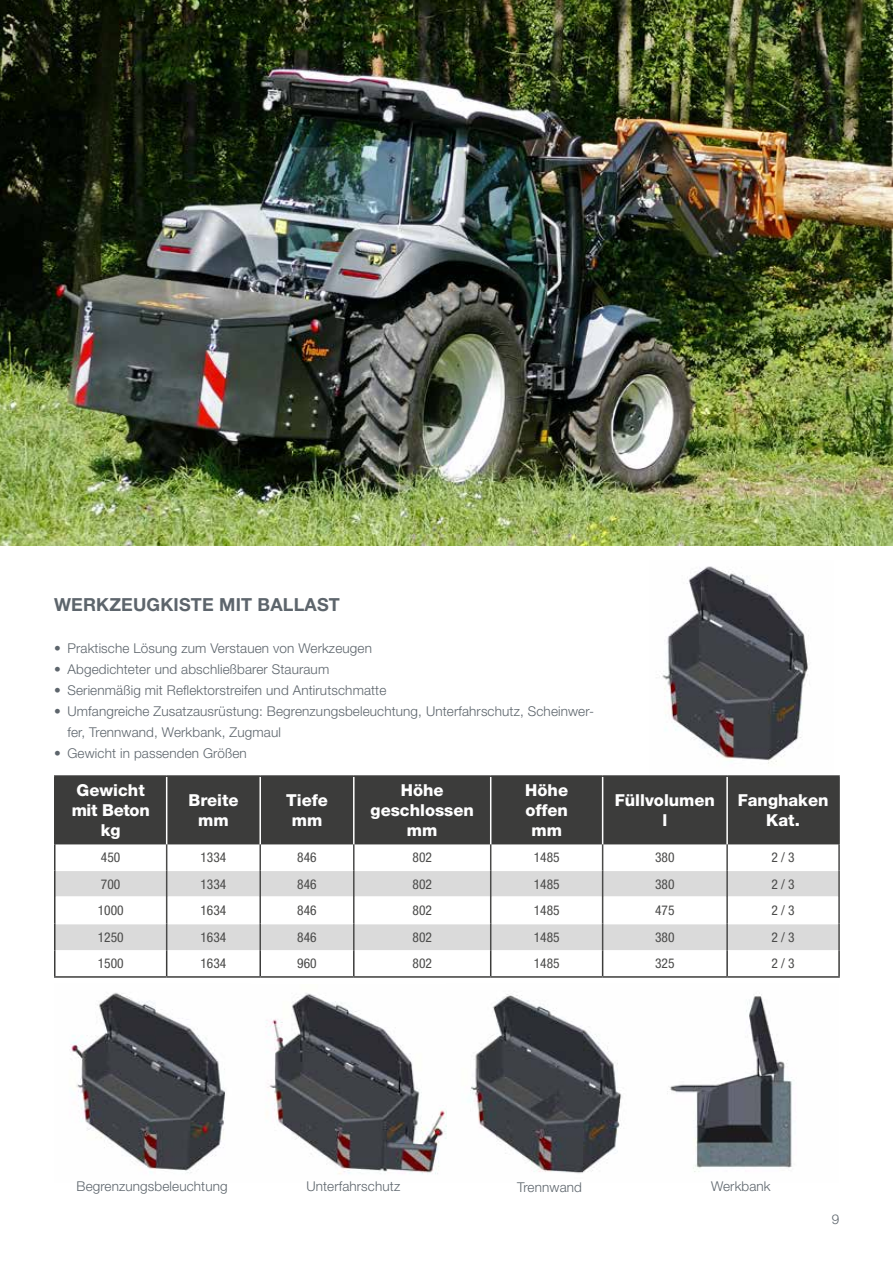
<style>
.page{position:relative;width:893px;height:1263px;background:#fff}
.page>*{position:absolute;margin:0;border:0;box-sizing:border-box;transform-origin:0 0}
.t1{font:700 18px "Helvetica Neue LT Pro";letter-spacing:.01em;color:#5d656c}
.t2{font:800 16.5px/19.8px "Helvetica Neue LT Pro";color:#fff;text-align:center}
.t3{font:300 13.5px/21px "Helvetica Neue LT Pro";letter-spacing:.01em;color:#5d656c}
.t4{font:condensed 13.5px "Helvetica Neue LT Pro";color:#4a4a49}
</style>
<div class="page">
<img style="left:0;top:0;width:893px;height:545px">
<img style="left:662px;top:566px;width:147px;height:198px">
<img style="left:71px;top:992px;width:721px;height:182px">
<div style="left:56px;top:777px;width:782px;height:67px;background:#3c3c3b"></div>
<hr style="left:166px;top:777px;width:1px;height:67px;background:#fff">
<hr style="left:259px;top:777px;width:2px;height:67px;background:#fff">
<hr style="left:353px;top:777px;width:2px;height:67px;background:#fff">
<hr style="left:490px;top:777px;width:1px;height:67px;background:#fff">
<hr style="left:602px;top:777px;width:1px;height:67px;background:#fff">
<hr style="left:726px;top:777px;width:2px;height:67px;background:#fff">
<hr style="left:838px;top:844px;width:2px;height:26px;background:#4a4a49">
<hr style="left:838px;top:870px;width:2px;height:27px;background:#4a4a49">
<hr style="left:838px;top:897px;width:2px;height:27px;background:#4a4a49">
<hr style="left:838px;top:924px;width:2px;height:26px;background:#4a4a49">
<hr style="left:54px;top:775px;width:113px;height:2px;background:#3c3c3b">
<hr style="left:54px;top:777px;width:2px;height:67px;background:#3c3c3b">
<hr style="left:167px;top:775px;width:93px;height:2px;background:#3c3c3b">
<hr style="left:260px;top:775px;width:94px;height:2px;background:#3c3c3b">
<hr style="left:354px;top:775px;width:137px;height:2px;background:#3c3c3b">
<hr style="left:491px;top:775px;width:112px;height:2px;background:#3c3c3b">
<hr style="left:603px;top:775px;width:124px;height:2px;background:#3c3c3b">
<hr style="left:727px;top:775px;width:113px;height:2px;background:#3c3c3b">
<hr style="left:54px;top:844px;width:2px;height:26px;background:#3c3c3b">
<hr style="left:54px;top:870px;width:2px;height:27px;background:#3c3c3b">
<hr style="left:54px;top:897px;width:2px;height:27px;background:#3c3c3b">
<hr style="left:54px;top:924px;width:2px;height:26px;background:#3c3c3b">
<hr style="left:54px;top:950px;width:2px;height:26px;background:#3c3c3b">
<svg style="left:55px;top:844px;width:784px;height:132px"></svg>
<hr style="left:726px;top:950px;width:2px;height:26px;background:#3c3c3b">
<hr style="left:838px;top:950px;width:2px;height:26px;background:#3c3c3b">
<hr style="left:54px;top:976px;width:113px;height:2px;background:#3c3c3b">
<hr style="left:167px;top:976px;width:93px;height:2px;background:#3c3c3b">
<hr style="left:260px;top:976px;width:94px;height:2px;background:#3c3c3b">
<hr style="left:354px;top:976px;width:137px;height:2px;background:#3c3c3b">
<hr style="left:491px;top:976px;width:112px;height:2px;background:#3c3c3b">
<hr style="left:603px;top:976px;width:124px;height:2px;background:#3c3c3b">
<hr style="left:727px;top:976px;width:113px;height:2px;background:#3c3c3b">
<hr style="left:838px;top:777px;width:2px;height:67px;background:#3c3c3b">
<h1 class="t1" style="left:54px;top:593px;width:287px">WERKZEUGKISTE MIT BALLAST</h1>
<p class="t3" style="left:54px;top:637px;width:319px">• Praktische Lösung zum Verstauen von Werkzeugen</p>
<p class="t3" style="left:54px;top:658px;width:277px">• Abgedichteter und abschließbarer Stauraum</p>
<p class="t3" style="left:54px;top:679px;width:334px">• Serienmäßig mit Reflektorstreifen und Antirutschmatte</p>
<p class="t3" style="left:68px;top:700px;width:528px;text-indent:-14px">• Umfangreiche Zusatzausrüstung: Begrenzungsbeleuchtung, Unterfahrschutz, Scheinwer&shy;fer, Trennwand, Werkbank, Zugmaul</p>
<p class="t3" style="left:54px;top:742px;width:194px">• Gewicht in passenden Größen</p>
<p class="t2" style="left:72px;top:780px;width:80px">Gewicht mit Beton kg</p>
<p class="t2" style="left:188px;top:790px;width:52px">Breite mm</p>
<p class="t2" style="left:286px;top:790px;width:43px">Tiefe mm</p>
<p class="t2" style="left:371px;top:780px;width:105px">Höhe geschlossen mm</p>
<p class="t2" style="left:525px;top:780px;width:44px">Höhe offen mm</p>
<p class="t2" style="left:615px;top:790px;width:102px">Füllvolumen l</p>
<p class="t2" style="left:738px;top:790px;width:92px">Fanghaken<br>Kat.</p>
<p class="t4" style="left:101px;top:849px;width:21px">450</p>
<p class="t4" style="left:200px;top:849px;width:27px">1334</p>
<p class="t4" style="left:297px;top:849px;width:21px">846</p>
<p class="t4" style="left:413px;top:849px;width:21px">802</p>
<p class="t4" style="left:534px;top:849px;width:27px">1485</p>
<p class="t4" style="left:655px;top:849px;width:21px">380</p>
<p class="t4" style="left:771px;top:849px;width:25px">2 / 3</p>
<p class="t4" style="left:101px;top:876px;width:21px">700</p>
<p class="t4" style="left:200px;top:876px;width:27px">1334</p>
<p class="t4" style="left:297px;top:876px;width:21px">846</p>
<p class="t4" style="left:413px;top:876px;width:21px">802</p>
<p class="t4" style="left:534px;top:876px;width:27px">1485</p>
<p class="t4" style="left:655px;top:876px;width:21px">380</p>
<p class="t4" style="left:771px;top:876px;width:25px">2 / 3</p>
<p class="t4" style="left:98px;top:902px;width:27px">1000</p>
<p class="t4" style="left:200px;top:902px;width:27px">1634</p>
<p class="t4" style="left:297px;top:902px;width:21px">846</p>
<p class="t4" style="left:413px;top:902px;width:21px">802</p>
<p class="t4" style="left:534px;top:902px;width:27px">1485</p>
<p class="t4" style="left:655px;top:902px;width:21px">475</p>
<p class="t4" style="left:771px;top:902px;width:25px">2 / 3</p>
<p class="t4" style="left:98px;top:929px;width:27px">1250</p>
<p class="t4" style="left:200px;top:929px;width:27px">1634</p>
<p class="t4" style="left:297px;top:929px;width:21px">846</p>
<p class="t4" style="left:413px;top:929px;width:21px">802</p>
<p class="t4" style="left:534px;top:929px;width:27px">1485</p>
<p class="t4" style="left:655px;top:929px;width:21px">380</p>
<p class="t4" style="left:771px;top:929px;width:25px">2 / 3</p>
<p class="t4" style="left:98px;top:956px;width:27px">1500</p>
<p class="t4" style="left:200px;top:956px;width:27px">1634</p>
<p class="t4" style="left:297px;top:956px;width:21px">960</p>
<p class="t4" style="left:413px;top:956px;width:21px">802</p>
<p class="t4" style="left:534px;top:956px;width:27px">1485</p>
<p class="t4" style="left:655px;top:956px;width:21px">325</p>
<p class="t4" style="left:771px;top:956px;width:25px">2 / 3</p>
<p class="t3" style="left:77px;top:1176px;width:153px">Begrenzungsbeleuchtung</p>
<p class="t3" style="left:306px;top:1176px;width:95px">Unterfahrschutz</p>
<p class="t3" style="left:517px;top:1176px;width:66px">Trennwand</p>
<p class="t3" style="left:711px;top:1176px;width:61px">Werkbank</p>
<p class="t3" style="left:832px;top:1208px;width:9px">9</p>
</div>
